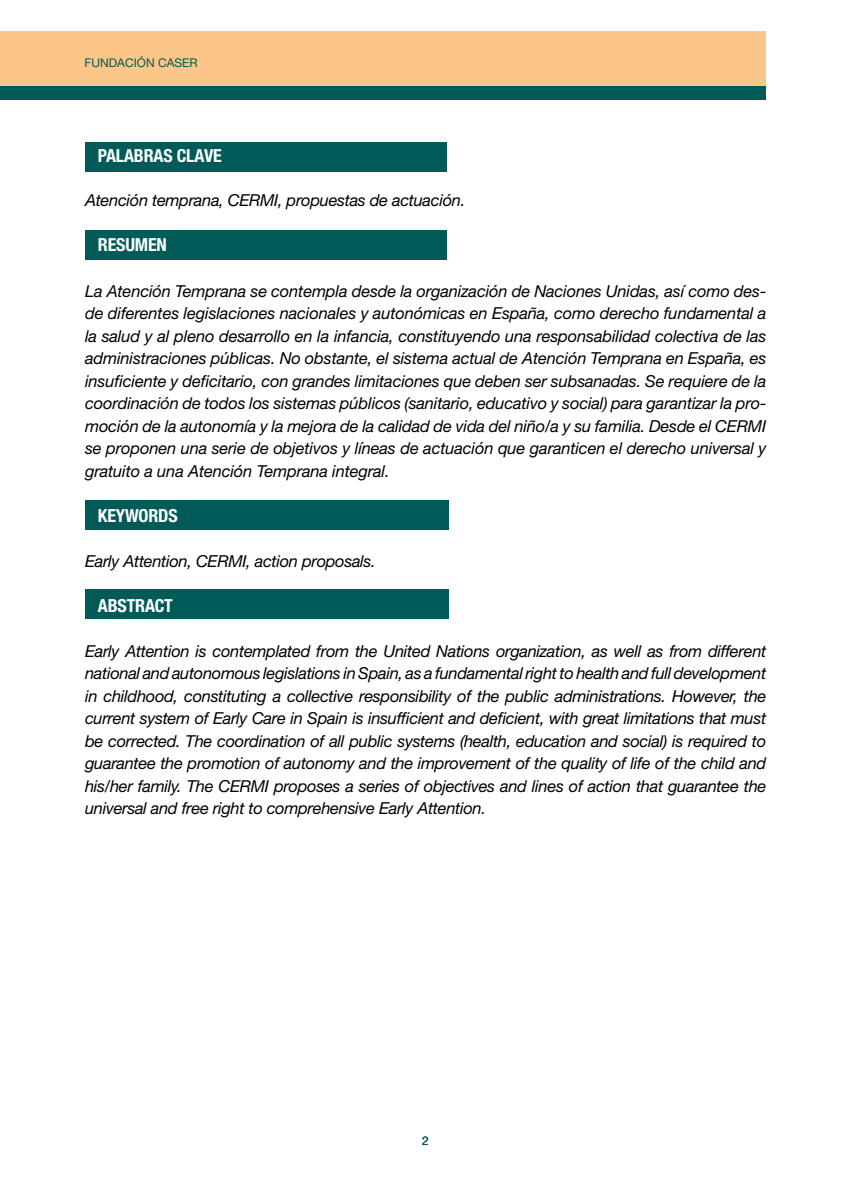
<style>
.page{position:relative;width:851px;height:1191px;background:#fff}
.page>*{position:absolute;margin:0;border:0;box-sizing:border-box;transform-origin:0 0}
.t1{font:700 condensed 18px "Helvetica Neue LT Std";letter-spacing:-.01em;color:#fff}
.t2{font:italic 16.5px/22.5px "Helvetica Neue LT Std";letter-spacing:-.02em;color:#000;text-align:justify}
.t3{font:12px "Helvetica Neue LT Std";color:#005a58}
</style>
<div class="page">
<div style="left:0;top:31px;width:765px;height:56px;background:#fdc689"></div>
<div style="left:0;top:87px;width:765px;height:13px;background:#005a58"></div>
<div style="left:85px;top:142px;width:361px;height:30px;background:#005a58"></div>
<div style="left:85px;top:230px;width:361px;height:29px;background:#005a58"></div>
<div style="left:85px;top:500px;width:363px;height:30px;background:#005a58"></div>
<div style="left:85px;top:589px;width:363px;height:30px;background:#005a58"></div>
<p class="t3" style="left:85px;top:56px;width:115px">FUNDACIÓN CASER</p>
<p class="t1" style="left:98px;top:144px;width:125px">PALABRAS CLAVE</p>
<p class="t2" style="left:85px;top:189px;width:381px">Atención temprana, CERMI, propuestas de actuación.</p>
<p class="t1" style="left:98px;top:234px;width:69px">RESUMEN</p>
<p class="t2" style="left:85px;top:279px;width:682px">La Atención Temprana se contempla desde la organización de Naciones Unidas, así como des&shy;de diferentes legislaciones nacionales y autonómicas en España, como derecho fundamental a la salud y al pleno desarrollo en la infancia, constituyendo una responsabilidad colectiva de las administraciones públicas. No obstante, el sistema actual de Atención Temprana en España, es insuficiente y deficitario, con grandes limitaciones que deben ser subsanadas. Se requiere de la coordinación de todos los sistemas públicos (sanitario, educativo y social) para garantizar la pro&shy;moción de la autonomía y la mejora de la calidad de vida del niño/a y su familia. Desde el CERMI se proponen una serie de objetivos y líneas de actuación que garanticen el derecho universal y gratuito a una Atención Temprana integral.</p>
<p class="t1" style="left:98px;top:504px;width:81px">KEYWOR DS</p>
<p class="t2" style="left:85px;top:549px;width:292px">Early Attention, CERMI, action proposals.</p>
<p class="t1" style="left:98px;top:594px;width:20px">ABSTR</p>
<p class="t1" style="left:145px;top:594px;width:29px">ACT</p>
<p class="t2" style="left:85px;top:639px;width:682px">Early Attention is contemplated from the United Nations organization, as well as from different national and autonomous legislations in Spain, as a fundamental right to health and full development in childhood, constituting a collective responsibility of the public administrations. However, the current system of Early Care in Spain is insufficient and deficient, with great limitations that must be corrected. The coordination of all public systems (health, education and social) is required to guarantee the promotion of autonomy and the improvement of the quality of life of the child and his/her family. The CERMI proposes a series of objectives and lines of action that guarantee the universal and free right to comprehensive Early Attention.</p>
<p class="t3" style="left:422px;top:1133px;width:8px">2</p>
</div>
